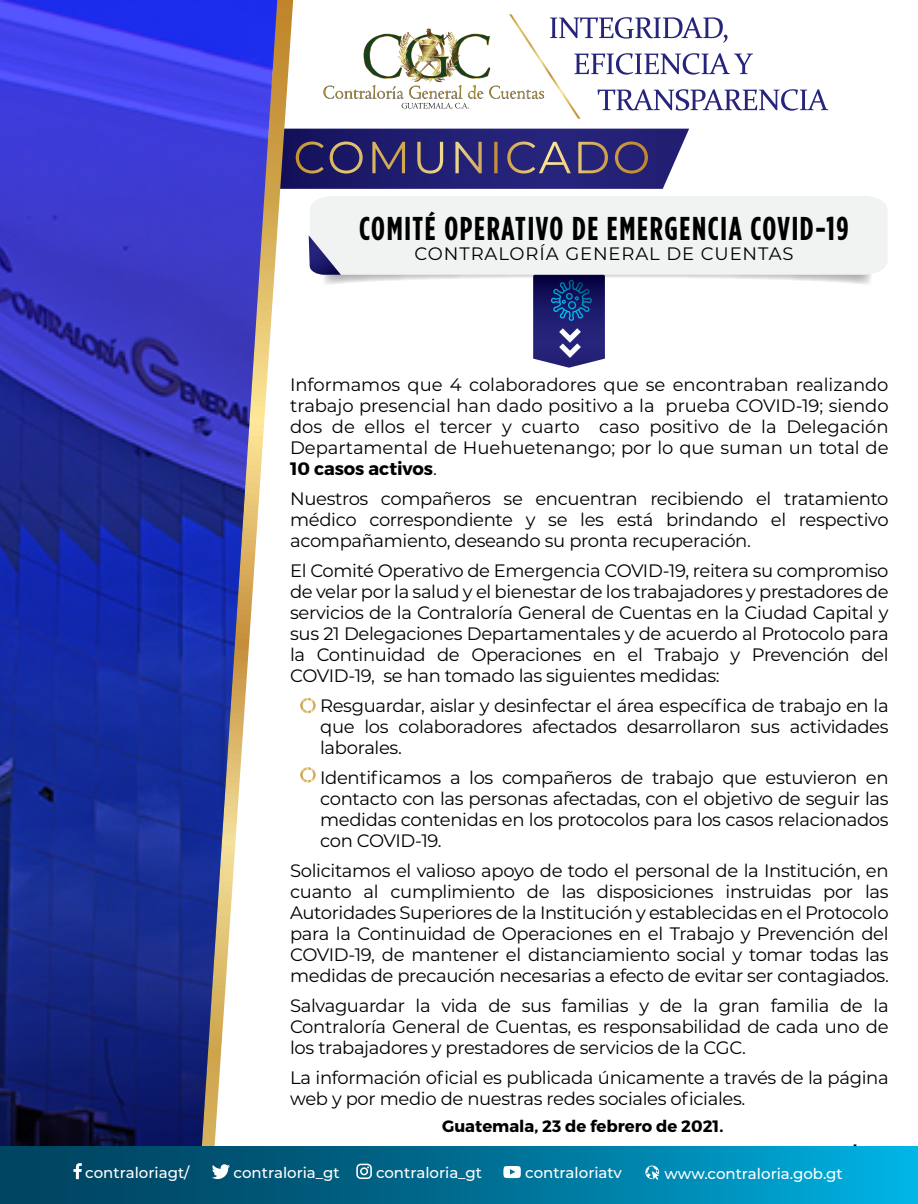
<style>
.page{position:relative;width:918px;height:1204px;background:#fff}
.page>*{position:absolute;margin:0;border:0;box-sizing:border-box;transform-origin:0 0}
.t1{font:700 33px "Gotham Condensed";letter-spacing:.05em;color:#000}
.t2{font:18px/21px "Montserrat";letter-spacing:-.02em;color:#000;text-align:justify}
.t3{font:18px "Montserrat";letter-spacing:.05em;color:#000}
.t4{font:700 18px "Arial";color:#000;scale:1.07 1}
.t5{font:700 16.5px "Montserrat";color:#000}
.t6{font:500 15px "Montserrat";color:#fff}
.s1{font-weight:700}
</style>
<div class="page">
<svg style="left:293px;top:129px;width:396px;height:60px;background:#3c3674"></svg>
<svg style="left:323px;top:14px;width:505px;height:105px"></svg>
<div style="left:310px;top:196px;width:577px;height:78px;background:#f1f3f3"></div>
<svg style="left:309px;top:235px;width:563px;height:133px"></svg>
<svg style="left:277px;top:0;width:16px;height:1147px"></svg>
<svg style="left:0;top:0;width:277px;height:1147px;background:#4148ae"></svg>
<div style="left:0;top:1147px;width:918px;height:57px;background:linear-gradient(to right,#003852,#00acdb)"></div>
<svg style="left:73px;top:1163px;width:9px;height:16px"></svg>
<svg style="left:212px;top:1164px;width:18px;height:15px"></svg>
<svg style="left:503px;top:1166px;width:18px;height:12px"></svg>
<svg style="left:645px;top:1165px;width:14px;height:15px"></svg>
<svg style="left:356px;top:1164px;width:16px;height:15px"></svg>
<svg style="left:300px;top:698px;width:16px;height:15px"></svg>
<svg style="left:300px;top:767px;width:16px;height:16px"></svg>
<h1 class="t1" style="left:359px;top:209px;width:491px">COMITÉ OPERATIVO DE EMERGENCIA COVID-19</h1>
<p class="t3" style="left:414px;top:241px;width:381px">CONTRALORÍA GENERAL DE CUENTAS</p>
<p class="t2" style="left:290px;top:373px;width:600px">Informamos que 4 colaboradores que se encontraban realizando trabajo presencial han dado positivo a la prueba COVID-19; siendo dos de ellos el tercer y cuarto caso positivo de la Delegación Departamental de Huehuetenango; por lo que suman un total de <span class="s1">10 casos activos</span>.</p>
<p class="t2" style="left:290px;top:487px;width:600px">Nuestros compañeros se encuentran recibiendo el tratamiento médico correspondiente y se les está brindando el respectivo acompañamiento, deseando su pronta recuperación.</p>
<p class="t2" style="left:290px;top:559px;width:600px">El Comité Operativo de Emergencia COVID-19, reitera su compromiso de velar por la salud y el bienestar de los trabajadores y prestadores de servicios de la Contraloría General de Cuentas en la Ciudad Capital y sus 21 Delegaciones Departamentales y de acuerdo al Protocolo para la Continuidad de Operaciones en el Trabajo y Prevención del COVID-19, se han tomado las siguientes medidas:</p>
<p class="t2" style="left:320px;top:694px;width:570px">Resguardar, aislar y desinfectar el área específica de trabajo en la que los colaboradores afectados desarrollaron sus actividades laborales.</p>
<p class="t2" style="left:320px;top:766px;width:570px">Identificamos a los compañeros de trabajo que estuvieron en contacto con las personas afectadas, con el objetivo de seguir las medidas contenidas en los protocolos para los casos relacionados con COVID-19.</p>
<p class="t2" style="left:290px;top:859px;width:600px">Solicitamos el valioso apoyo de todo el personal de la Institución, en cuanto al cumplimiento de las disposiciones instruidas por las Autoridades Superiores de la Institución y establecidas en el Protocolo para la Continuidad de Operaciones en el Trabajo y Prevención del COVID-19, de mantener el distanciamiento social y tomar todas las medidas de precaución necesarias a efecto de evitar ser contagiados.</p>
<p class="t2" style="left:290px;top:994px;width:600px">Salvaguardar la vida de sus familias y de la gran familia de la Contraloría General de Cuentas, es responsabilidad de cada uno de los trabajadores y prestadores de servicios de la CGC.</p>
<p class="t2" style="left:290px;top:1066px;width:600px">La información oficial es publicada únicamente a través de la página web y por medio de nuestras redes sociales oficiales.</p>
<p class="t5" style="left:442px;top:1116px;width:283px">Guatemala, 23 de febrero de 2021.</p>
<p class="t6" style="left:85px;top:1162px;width:106px">contraloriagt/</p>
<p class="t6" style="left:234px;top:1162px;width:107px">contraloria_gt</p>
<p class="t6" style="left:376px;top:1162px;width:107px">contraloria_gt</p>
<p class="t6" style="left:525px;top:1162px;width:98px">contraloriatv</p>
<p class="t6" style="left:665px;top:1163px;width:180px">www.contraloria.gob.gt</p>
<p class="t4" style="left:853px;top:1128px;width:6px">.</p>
</div>
